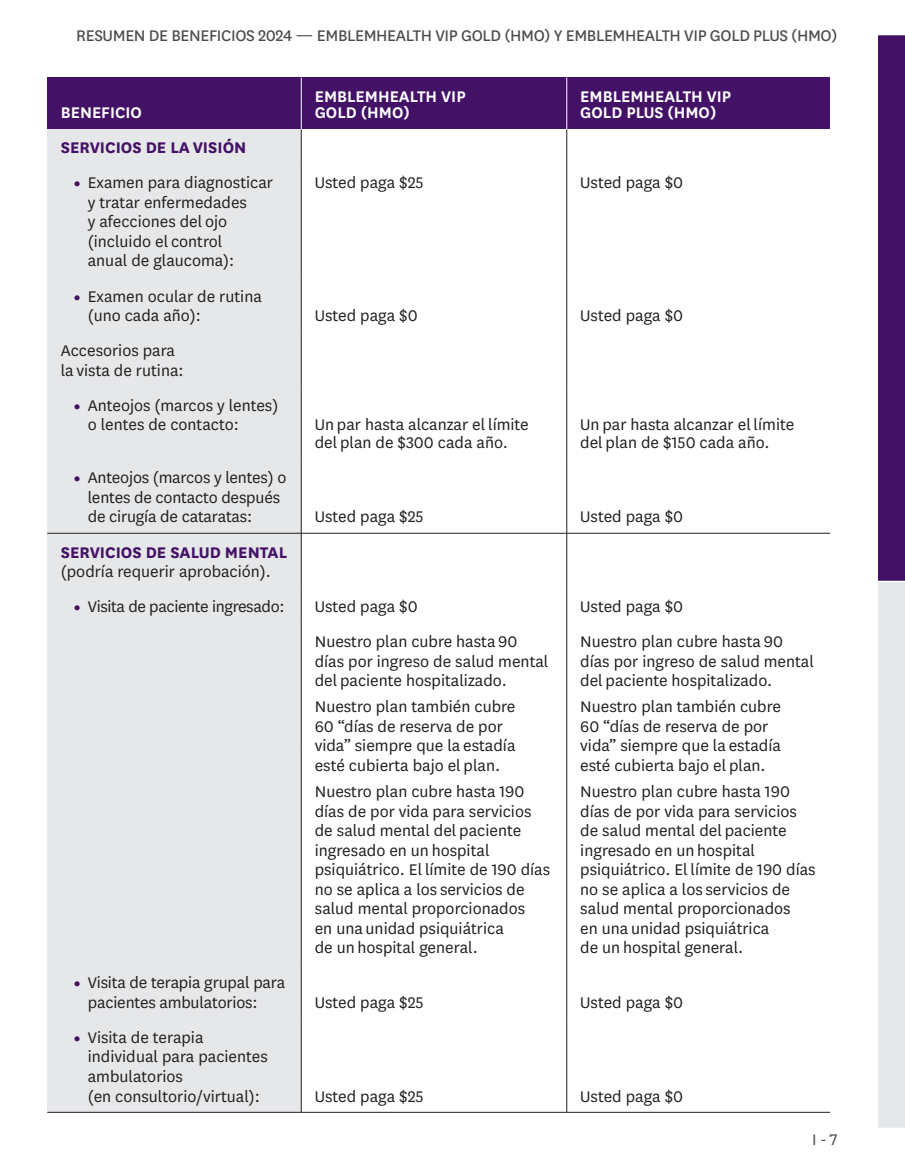
<style>
.page{position:relative;width:905px;height:1175px;background:#fff}
.page>*{position:absolute;margin:0;border:0;box-sizing:border-box;transform-origin:0 0}
.t1{font:18px/19.5px "National";color:#231f20}
.t2{font:18px "National";letter-spacing:-.02em;color:#4b4c4d}
.t3{font:600 18px/16.5px "National";color:#fff}
.t4{font:18px "National";letter-spacing:-.02em;color:#231f20}
.t5{font:700 18px "National";color:#431266}
.t6{font:18px "National";color:#4b4c4d}
.s1{font-weight:900;font-size:15px;color:#431266}
.s2{font-weight:700;color:#431266}
</style>
<div class="page">
<div style="left:878px;top:34px;width:26px;height:547px;background:#431266"></div>
<div style="left:878px;top:581px;width:26px;height:547px;background:#e6e7e9"></div>
<svg style="left:878px;top:34px;width:26px;height:1px"></svg>
<hr style="left:878px;top:580px;width:26px;height:2px;background:#fff">
<hr style="left:878px;top:1127px;width:26px;height:2px;background:#fff">
<div style="left:47px;top:129px;width:254px;height:35px;background:#e6e7e9"></div>
<div style="left:47px;top:164px;width:254px;height:113px;background:#e6e7e9"></div>
<div style="left:47px;top:277px;width:254px;height:55px;background:#e6e7e9"></div>
<div style="left:47px;top:332px;width:254px;height:54px;background:#e6e7e9"></div>
<div style="left:47px;top:386px;width:254px;height:73px;background:#e6e7e9"></div>
<div style="left:47px;top:459px;width:254px;height:74px;background:#e6e7e9"></div>
<div style="left:47px;top:533px;width:254px;height:55px;background:#e6e7e9"></div>
<div style="left:47px;top:588px;width:254px;height:35px;background:#e6e7e9"></div>
<div style="left:47px;top:623px;width:254px;height:89px;background:#e6e7e9"></div>
<div style="left:47px;top:712px;width:254px;height:35px;background:#e6e7e9"></div>
<div style="left:47px;top:747px;width:254px;height:217px;background:#e6e7e9"></div>
<div style="left:47px;top:964px;width:254px;height:54px;background:#e6e7e9"></div>
<div style="left:47px;top:1018px;width:254px;height:94px;background:#e6e7e9"></div>
<hr style="left:301px;top:129px;width:1px;height:35px;background:#231f20">
<hr style="left:566px;top:129px;width:1px;height:35px;background:#231f20">
<hr style="left:301px;top:164px;width:1px;height:113px;background:#231f20">
<hr style="left:566px;top:164px;width:1px;height:113px;background:#231f20">
<hr style="left:301px;top:277px;width:1px;height:55px;background:#231f20">
<hr style="left:566px;top:277px;width:1px;height:55px;background:#231f20">
<hr style="left:301px;top:332px;width:1px;height:54px;background:#231f20">
<hr style="left:566px;top:332px;width:1px;height:54px;background:#231f20">
<hr style="left:301px;top:386px;width:1px;height:73px;background:#231f20">
<hr style="left:566px;top:386px;width:1px;height:73px;background:#231f20">
<hr style="left:301px;top:459px;width:1px;height:74px;background:#231f20">
<hr style="left:566px;top:459px;width:1px;height:74px;background:#231f20">
<hr style="left:301px;top:533px;width:1px;height:55px;background:#231f20">
<hr style="left:566px;top:533px;width:1px;height:55px;background:#231f20">
<hr style="left:301px;top:588px;width:1px;height:35px;background:#231f20">
<hr style="left:566px;top:588px;width:1px;height:35px;background:#231f20">
<hr style="left:301px;top:623px;width:1px;height:89px;background:#231f20">
<hr style="left:566px;top:623px;width:1px;height:89px;background:#231f20">
<hr style="left:566px;top:712px;width:1px;height:35px;background:#231f20">
<hr style="left:566px;top:747px;width:1px;height:217px;background:#231f20">
<hr style="left:301px;top:712px;width:1px;height:35px;background:#231f20">
<hr style="left:301px;top:747px;width:1px;height:217px;background:#231f20">
<hr style="left:301px;top:964px;width:1px;height:54px;background:#231f20">
<hr style="left:566px;top:964px;width:1px;height:54px;background:#231f20">
<hr style="left:301px;top:1018px;width:1px;height:94px;background:#231f20">
<hr style="left:566px;top:1018px;width:1px;height:94px;background:#231f20">
<div style="left:301px;top:78px;width:265px;height:51px;background:#431266"></div>
<div style="left:47px;top:78px;width:254px;height:51px;background:#431266"></div>
<hr style="left:301px;top:78px;width:1px;height:51px;background:#fff">
<div style="left:566px;top:78px;width:264px;height:51px;background:#431266"></div>
<hr style="left:566px;top:78px;width:1px;height:51px;background:#fff">
<hr style="left:47px;top:533px;width:254px;height:1px;background:#231f20">
<hr style="left:301px;top:533px;width:265px;height:1px;background:#231f20">
<hr style="left:566px;top:533px;width:264px;height:1px;background:#231f20">
<hr style="left:47px;top:1112px;width:254px;height:1px;background:#231f20">
<hr style="left:301px;top:1112px;width:265px;height:1px;background:#231f20">
<hr style="left:566px;top:1112px;width:264px;height:1px;background:#231f20">
<p class="t2" style="left:76px;top:24px;width:762px">RESUMEN DE BENEFICIOS 2024 — EMBLEMHEALTH VIP GOLD (HMO) Y EMBLEMHEALTH VIP GOLD PLUS (HMO)</p>
<p class="t3" style="left:61px;top:103px;width:83px">BENEFICIO</p>
<p class="t5" style="left:61px;top:135px;width:187px">SERVICIOS DE LA VISIÓN</p>
<p class="t1" style="left:88px;top:172px;width:187px;text-indent:-14px"><span class="s1">•</span> Examen para diagnosticar y tratar enfermedades<br>y afecciones del ojo (incluido el control<br>anual de glaucoma):</p>
<p class="t1" style="left:88px;top:285px;width:175px;text-indent:-14px"><span class="s1">•</span> Examen ocular de rutina (uno cada año):</p>
<p class="t1" style="left:61px;top:340px;width:124px">Accesorios para la vista de rutina:</p>
<p class="t1" style="left:88px;top:394px;width:192px;text-indent:-14px"><span class="s1">•</span> Anteojos (marcos y lentes) o lentes de contacto:</p>
<p class="t1" style="left:88px;top:467px;width:200px;text-indent:-14px"><span class="s1">•</span> Anteojos (marcos y lentes) o lentes de contacto después de cirugía de cataratas:</p>
<p class="t1" style="left:61px;top:541px;width:228px"><span class="s2">SERVICIOS DE SALUD MENTAL </span>(podría requerir aprobación).</p>
<p class="t4" style="left:74px;top:595px;width:212px"><span class="s1">•</span> Visita de paciente ingresado:</p>
<p class="t1" style="left:88px;top:972px;width:199px;text-indent:-14px"><span class="s1">•</span> Visita de terapia grupal para pacientes ambulatorios:</p>
<p class="t1" style="left:88px;top:1027px;width:181px;text-indent:-14px"><span class="s1">•</span> Visita de terapia individual para pacientes ambulatorios<br>(en consultorio/virtual):</p>
<p class="t3" style="left:315px;top:87px;width:152px">EMBLEMHEALTH VIP<br>GOLD (HMO)</p>
<p class="t3" style="left:580px;top:87px;width:152px">EMBLEMHEALTH VIP<br>GOLD PLUS (HMO)</p>
<p class="t1" style="left:315px;top:172px;width:110px">Usted paga $25</p>
<p class="t1" style="left:580px;top:172px;width:104px">Usted paga $0</p>
<p class="t1" style="left:315px;top:305px;width:104px">Usted paga $0</p>
<p class="t1" style="left:580px;top:305px;width:104px">Usted paga $0</p>
<p class="t1" style="left:315px;top:414px;width:215px;line-height:18.8px">Un par hasta alcanzar el límite del plan de $300 cada año.</p>
<p class="t1" style="left:580px;top:414px;width:215px;line-height:18.8px">Un par hasta alcanzar el límite del plan de $150 cada año.</p>
<p class="t1" style="left:315px;top:506px;width:110px">Usted paga $25</p>
<p class="t1" style="left:580px;top:506px;width:104px">Usted paga $0</p>
<p class="t1" style="left:315px;top:596px;width:104px">Usted paga $0</p>
<p class="t1" style="left:315px;top:631px;width:235px">Nuestro plan cubre hasta 90 días por ingreso de salud mental del paciente hospitalizado.</p>
<p class="t1" style="left:315px;top:696px;width:202px">Nuestro plan también cubre<br>60 “días de reserva de por vida” siempre que la estadía esté cubierta bajo el plan.</p>
<p class="t1" style="left:315px;top:781px;width:237px">Nuestro plan cubre hasta 190 días de por vida para servicios de salud mental del paciente ingresado en un hospital psiquiátrico. El límite de 190 días no se aplica a los servicios de salud mental proporcionados<br>en una unidad psiquiátrica<br>de un hospital general.</p>
<p class="t1" style="left:315px;top:991px;width:110px">Usted paga $25</p>
<p class="t1" style="left:580px;top:596px;width:104px">Usted paga $0</p>
<p class="t1" style="left:580px;top:631px;width:235px">Nuestro plan cubre hasta 90 días por ingreso de salud mental del paciente hospitalizado.</p>
<p class="t1" style="left:580px;top:696px;width:202px">Nuestro plan también cubre<br>60 “días de reserva de por vida” siempre que la estadía esté cubierta bajo el plan.</p>
<p class="t1" style="left:580px;top:781px;width:237px">Nuestro plan cubre hasta 190 días de por vida para servicios de salud mental del paciente ingresado en un hospital psiquiátrico. El límite de 190 días no se aplica a los servicios de salud mental proporcionados<br>en una unidad psiquiátrica<br>de un hospital general.</p>
<p class="t1" style="left:580px;top:991px;width:104px">Usted paga $0</p>
<p class="t1" style="left:315px;top:1085px;width:110px">Usted paga $25</p>
<p class="t1" style="left:580px;top:1085px;width:104px">Usted paga $0</p>
<p class="t6" style="left:812px;top:1127px;width:27px">I - 7</p>
</div>
